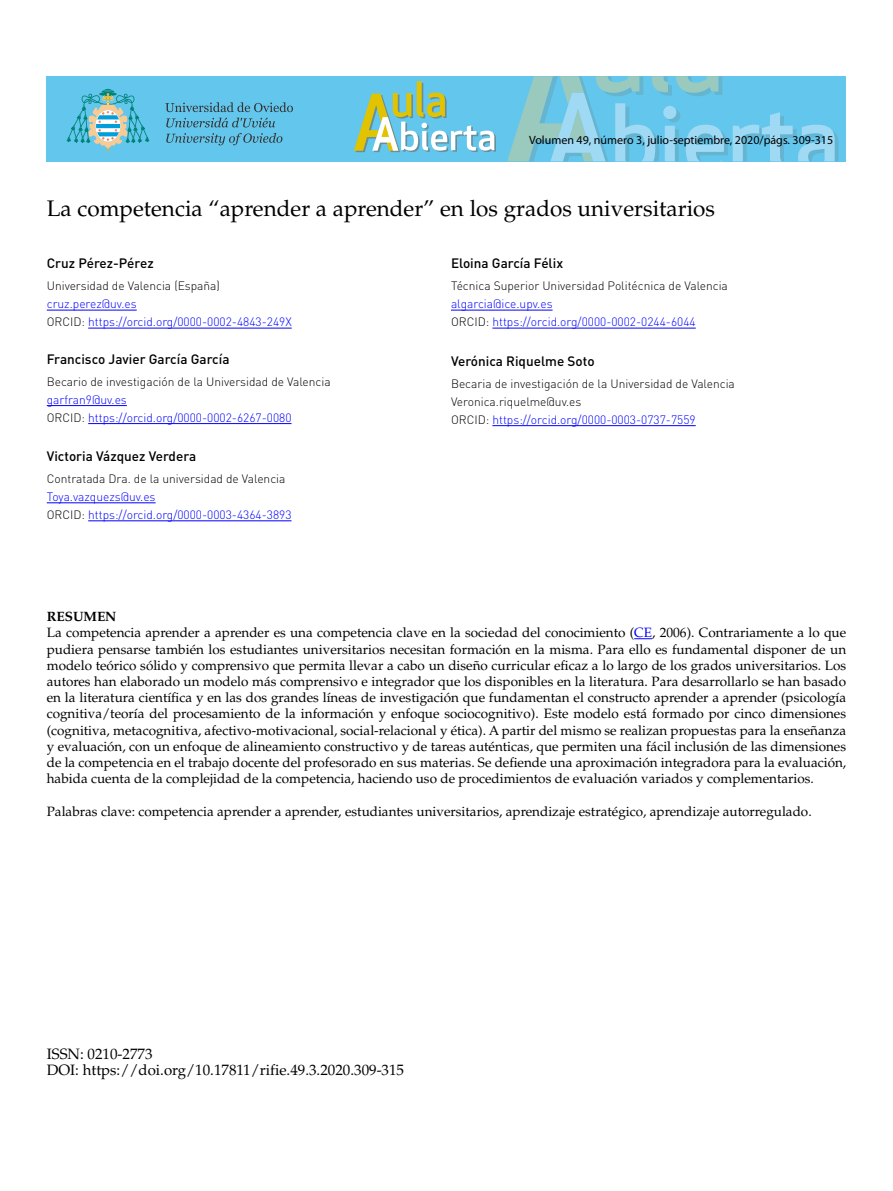
<style>
.page{position:relative;width:893px;height:1191px;background:#fff}
.page>*{position:absolute;margin:0;border:0;box-sizing:border-box;transform-origin:0 0}
._00_TITULO{font:22.5px "Palatino LT Std";color:#000}
.t1{font:15px "Palatino LT Std";color:#000}
.List_Paragraph{font:13.5px/16.2px "Palatino LT Std";color:#000;text-align:justify}
._01_AUTOR{font:500 13.5px "DIN Pro";color:#000}
.List_Paragraph-2{font:700 13.5px "Palatino LT Std";color:#000}
._03_Universidad{font:300 12px "DIN Pro";color:#00f}
._03_Universidad-2{font:300 12px "DIN Pro";color:#000}
.t2{font:12px "Myriad Pro";color:#000}
.s1{color:#000}
.s2{color:#00f}
</style>
<div class="page">
<div style="left:47px;top:76px;width:799px;height:85px;background:#63c6ec"></div>
<svg style="left:507px;top:76px;width:331px;height:85px"></svg>
<svg style="left:165px;top:102px;width:128px;height:10px"></svg>
<svg style="left:166px;top:118px;width:109px;height:9px"></svg>
<svg style="left:166px;top:133px;width:116px;height:12px"></svg>
<svg style="left:67px;top:89px;width:82px;height:64px"></svg>
<svg style="left:354px;top:81px;width:142px;height:71px"></svg>
<hr style="left:47px;top:310px;width:90px;height:1px;background:#00f">
<hr style="left:88px;top:328px;width:204px;height:1px;background:#00f">
<hr style="left:47px;top:405px;width:80px;height:1px;background:#00f">
<hr style="left:88px;top:423px;width:203px;height:1px;background:#00f">
<hr style="left:47px;top:502px;width:109px;height:1px;background:#00f">
<hr style="left:88px;top:520px;width:203px;height:1px;background:#00f">
<hr style="left:451px;top:310px;width:102px;height:1px;background:#00f">
<hr style="left:492px;top:328px;width:204px;height:1px;background:#00f">
<hr style="left:492px;top:425px;width:204px;height:1px;background:#00f">
<svg style="left:634px;top:638px;width:18px;height:1px"></svg>
<p class="t2" style="left:529px;top:133px;width:306px">Volumen 49, número 3, julio-septiembre, 2020/págs. 309-315</p>
<p class="_00_TITULO" style="left:47px;top:195px;width:670px">La competencia “aprender a aprender” en los grados universitarios</p>
<p class="_01_AUTOR" style="left:47px;top:254px;width:108px">Cruz Pérez-Pérez</p>
<p class="_03_Universidad-2" style="left:47px;top:278px;width:175px">Universidad de Valencia (España)</p>
<p class="_03_Universidad" style="left:47px;top:296px;width:91px">cruz.perez@uv.es</p>
<p class="_03_Universidad" style="left:47px;top:314px;width:246px"><span class="s1">ORCID:</span> https://orcid.org/0000-0002-4843-249X</p>
<p class="_01_AUTOR" style="left:47px;top:350px;width:184px">Francisco Javier García García</p>
<p class="_03_Universidad-2" style="left:47px;top:373px;width:285px">Becario de investigación de la Universidad de Valencia</p>
<p class="_03_Universidad" style="left:47px;top:391px;width:82px">garfran9@uv.es</p>
<p class="_03_Universidad" style="left:47px;top:409px;width:246px"><span class="s1">ORCID:</span> https://orcid.org/0000-0002-6267-0080</p>
<p class="_01_AUTOR" style="left:47px;top:447px;width:151px">Victoria Vázquez Verdera</p>
<p class="_03_Universidad-2" style="left:47px;top:471px;width:240px">Contratada Dra. de la universidad de Valencia</p>
<p class="_03_Universidad" style="left:47px;top:489px;width:110px">Toya.vazquezs@uv.es</p>
<p class="_03_Universidad" style="left:47px;top:507px;width:246px"><span class="s1">ORCID:</span> https://orcid.org/0000-0003-4364-3893</p>
<p class="_01_AUTOR" style="left:451px;top:254px;width:114px">Eloina García Félix</p>
<p class="_03_Universidad-2" style="left:451px;top:278px;width:278px">Técnica Superior Universidad Politécnica de Valencia</p>
<p class="_03_Universidad" style="left:451px;top:296px;width:103px">algarcia@ice.upv.es</p>
<p class="_03_Universidad" style="left:451px;top:314px;width:246px"><span class="s1">ORCID:</span> https://orcid.org/0000-0002-0244-6044</p>
<p class="_01_AUTOR" style="left:451px;top:352px;width:145px">Verónica Riquelme Soto</p>
<p class="_03_Universidad-2" style="left:451px;top:375px;width:285px">Becaria de investigación de la Universidad de Valencia</p>
<p class="_03_Universidad-2" style="left:451px;top:393px;width:132px">Veronica.riquelme@uv.es</p>
<p class="_03_Universidad" style="left:451px;top:411px;width:246px"><span class="s1">ORCID:</span> https://orcid.org/0000-0003-0737-7559</p>
<p class="List_Paragraph-2" style="left:47px;top:608px;width:71px">RESUMEN</p>
<p class="List_Paragraph" style="left:47px;top:625px;width:801px">La competencia aprender a aprender es una competencia clave en la sociedad del conocimiento (<span class="s2">CE</span>, 2006). Contrariamente a lo que pudiera pensarse también los estudiantes universitarios necesitan formación en la misma. Para ello es fundamental disponer de un modelo teórico sólido y comprensivo que permita llevar a cabo un diseño curricular eficaz a lo largo de los grados universitarios. Los autores han elaborado un modelo más comprensivo e integrador que los disponibles en la literatura. Para desarrollarlo se han basado en la literatura científica y en las dos grandes líneas de investigación que fundamentan el constructo aprender a aprender (psicología cognitiva/teoría del procesamiento de la información y enfoque sociocognitivo). Este modelo está formado por cinco dimensiones (cognitiva, metacognitiva, afectivo-motivacional, social-relacional y ética). A partir del mismo se realizan propuestas para la enseñanza y evaluación, con un enfoque de alineamiento constructivo y de tareas auténticas, que permiten una fácil inclusión de las dimensiones de la competencia en el trabajo docente del profesorado en sus materias. Se defiende una aproximación integradora para la evaluación, habida cuenta de la complejidad de la competencia, haciendo uso de procedimientos de evaluación variados y complementarios.</p>
<p class="List_Paragraph" style="left:47px;top:803px;width:766px">Palabras clave: competencia aprender a aprender, estudiantes universitarios, aprendizaje estratégico, aprendizaje autorregulado.</p>
<p class="t1" style="left:47px;top:1044px;width:107px">ISSN: 0210-2773</p>
<p class="t1" style="left:47px;top:1061px;width:359px">DOI: https://doi.org/10.17811/rifie.49.3.2020.309-315</p>
</div>
